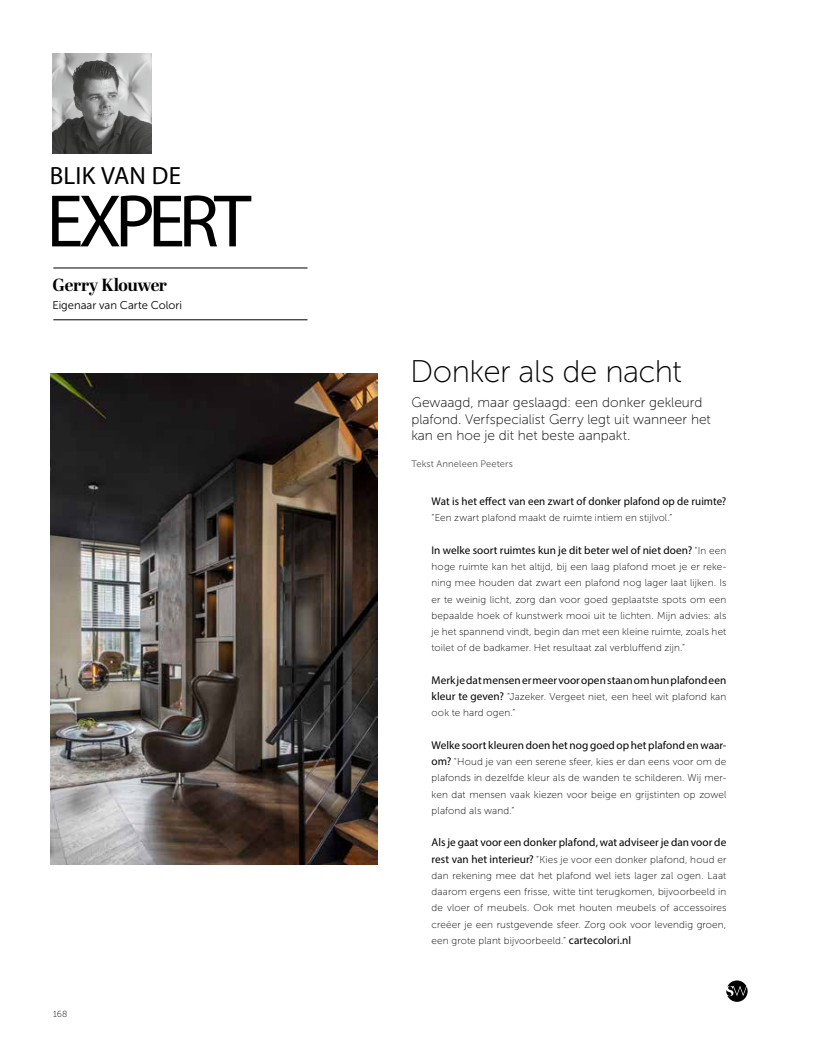
<style>
.page{position:relative;width:815px;height:1053px;background:#fff}
.page>*{position:absolute;margin:0;border:0;box-sizing:border-box;transform-origin:0 0}
.t1{font:75px "Myriad Pro";letter-spacing:-.085em;color:#000}
.t2{font:31.25px "Museo Sans 100";letter-spacing:-.015em;color:#000}
.t3{font:25px "Myriad Pro";letter-spacing:.01em;color:#000}
.t4{font:700 17.5px "Abril Display";letter-spacing:-.025em;color:#000}
.t5{font:13.75px/16.2px "Museo Sans 100";color:#000}
.t6{font:11.25px "Myriad Pro";letter-spacing:.005em;color:#000}
.t7{font:11.25px "Museo Sans 300";letter-spacing:-.005em;color:#000}
.t8{font:10px/16.2px "Museo Sans 100";letter-spacing:.015em;color:#000;text-align:justify}
.t9{font:9.38px "Museo Sans 300";letter-spacing:.015em;color:#565656}
.t10{font:8.75px "Museo Sans 100";color:#000}
.s1{font-family:"Museo Sans 100";font-size:10px}
.s2{font-family:"Myriad Pro";font-size:11.25px}
</style>
<div class="page">
<img style="left:50px;top:373px;width:327px;height:491px">
<svg style="left:726px;top:980px;width:22px;height:21px"></svg>
<hr style="left:53px;top:268px;width:255px;height:1px;background:#000">
<hr style="left:53px;top:319px;width:255px;height:1px;background:#000">
<img style="left:52px;top:54px;width:100px;height:99px">
<h3 class="t3" style="left:50px;top:160px;width:133px">BLIK VAN DE</h3>
<h1 class="t1" style="left:46px;top:175px;width:206px">EXPERT</h1>
<h3 class="t4" style="left:52px;top:273px;width:116px">Gerry Klouwer</h3>
<p class="t7" style="left:52px;top:299px;width:131px">Eigenaar van Carte Colori</p>
<p class="t10" style="left:53px;top:1008px;width:16px">168</p>
<h2 class="t2" style="left:410px;top:354px;width:273px">Donker als de nacht</h2>
<h3 class="t5" style="left:411px;top:394px;width:301px">Gewaagd, maar geslaagd: een donker gekleurd plafond. Verfspecialist Gerry legt uit wanneer het kan en hoe je dit het beste aanpakt.</h3>
<p class="t9" style="left:411px;top:459px;width:103px">Tekst Anneleen Peeters</p>
<p class="t6" style="left:432px;top:494px;width:296px">Wat is het effect van een zwart of donker plafond op de ruimte?</p>
<p class="t8" style="left:432px;top:509px;width:242px">“Een zwart plafond maakt de ruimte intiem en stijlvol.”</p>
<p class="t6" style="left:432px;top:543px;width:296px">In welke soort ruimtes kun je dit beter wel of niet doen? <span class="s1">“In een</span></p>
<p class="t8" style="left:432px;top:558px;width:296px">hoge ruimte kan het altijd, bij een laag plafond moet je er reke&shy;ning mee houden dat zwart een plafond nog lager laat lijken. Is er te weinig licht, zorg dan voor goed geplaatste spots om een bepaalde hoek of kunstwerk mooi uit te lichten. Mijn advies: als je het spannend vindt, begin dan met een kleine ruimte, zoals het toilet of de badkamer. Het resultaat zal verbluffend zijn.”</p>
<p class="t6" style="left:432px;top:673px;width:296px">Merk je dat mensen er meer voor open staan om hun plafond een</p>
<p class="t8" style="left:432px;top:688px;width:296px"><span class="s2">kleur te geven?</span> “Jazeker. Vergeet niet, een heel wit plafond kan ook te hard ogen.”</p>
<p class="t6" style="left:432px;top:738px;width:296px">Welke soort kleuren doen het nog goed op het plafond en waar-</p>
<p class="t8" style="left:432px;top:753px;width:296px"><span class="s2">om?</span> “Houd je van een serene sfeer, kies er dan eens voor om de plafonds in dezelfde kleur als de wanden te schilderen. Wij mer&shy;ken dat mensen vaak kiezen voor beige en grijstinten op zowel plafond als wand.”</p>
<p class="t6" style="left:432px;top:835px;width:296px">Als je gaat voor een donker plafond, wat adviseer je dan voor de</p>
<p class="t8" style="left:432px;top:851px;width:296px"><span class="s2">rest van het interieur?</span> “Kies je voor een donker plafond, houd er dan rekening mee dat het plafond wel iets lager zal ogen. Laat daarom ergens een frisse, witte tint terugkomen, bijvoorbeeld in de vloer of meubels. Ook met houten meubels of accessoires creëer je een rustgevende sfeer. Zorg ook voor levendig groen, een grote plant bijvoorbeeld.” <span class="s2">cartecolori.nl</span></p>
</div>
